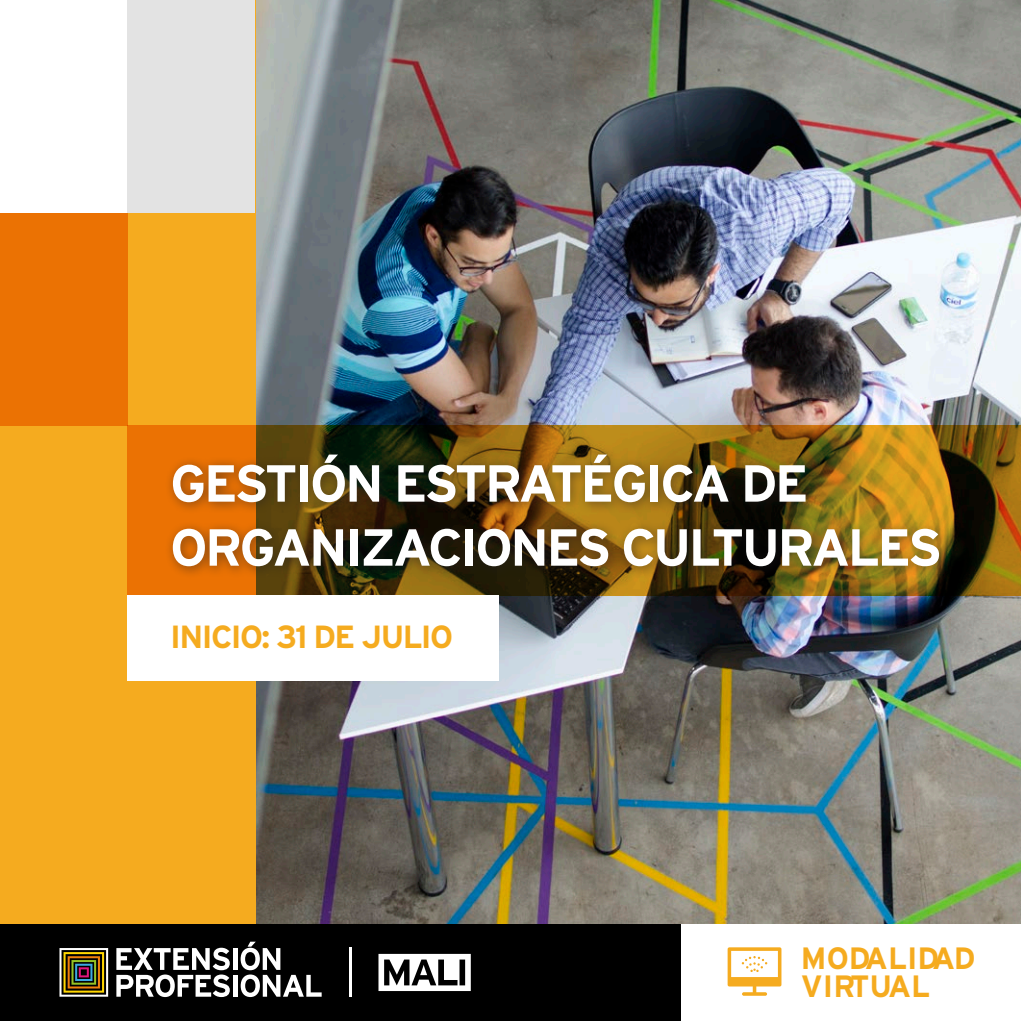
<style>
.page{position:relative;width:1021px;height:1021px;background:#fff}
.page>*{position:absolute;margin:0;border:0;box-sizing:border-box;transform-origin:0 0}
.t1{font:700 52px/64px "Interstate";letter-spacing:-.05em;color:#fff}
.t2{font:700 32px "Interstate";letter-spacing:-.05em;color:#f5ab1f}
.t3{font:700 30.8px/28.4px "Interstate";color:#f5ab1f}
</style>
<div class="page">
<img style="left:255px;top:0;width:765px;height:924px">
<div style="left:0;top:0;width:255px;height:1020px;background:#f5ab1f"></div>
<div style="left:0;top:213px;width:128px;height:212px;background:#eb7203"></div>
<div style="left:0;top:0;width:128px;height:213px;background:#fff"></div>
<div style="left:128px;top:0;width:127px;height:213px;background:#e3e3e3"></div>
<svg style="left:128px;top:425px;width:892px;height:170px;background:#83540c"></svg>
<div style="left:0;top:924px;width:680px;height:96px;background:#000"></div>
<svg style="left:378px;top:953px;width:93px;height:38px"></svg>
<svg style="left:59px;top:948px;width:49px;height:48px"></svg>
<hr style="left:233px;top:948px;width:4px;height:21px;background:#fff">
<svg style="left:116px;top:947px;width:114px;height:50px"></svg>
<hr style="left:233px;top:974px;width:4px;height:22px;background:#fff">
<svg style="left:241px;top:941px;width:80px;height:56px"></svg>
<hr style="left:349px;top:947px;width:2px;height:50px;background:#fff">
<svg style="left:727px;top:947px;width:54px;height:48px"></svg>
<div style="left:165px;top:446px;width:787px;height:133px;background:#231f20;opacity:.5"></div>
<div style="left:128px;top:595px;width:371px;height:85px;background:#fff"></div>
<p class="t1" style="left:170px;top:451px;width:773px">GESTIÓN ESTRATÉGICA DE<br>ORGANIZACIONES CULTURALES</p>
<p class="t2" style="left:170px;top:619px;width:284px">INICIO: 31 DE JULIO</p>
<p class="t3" style="left:801px;top:943px;width:176px">MODALIDAD<br>VIRTUAL</p>
</div>
